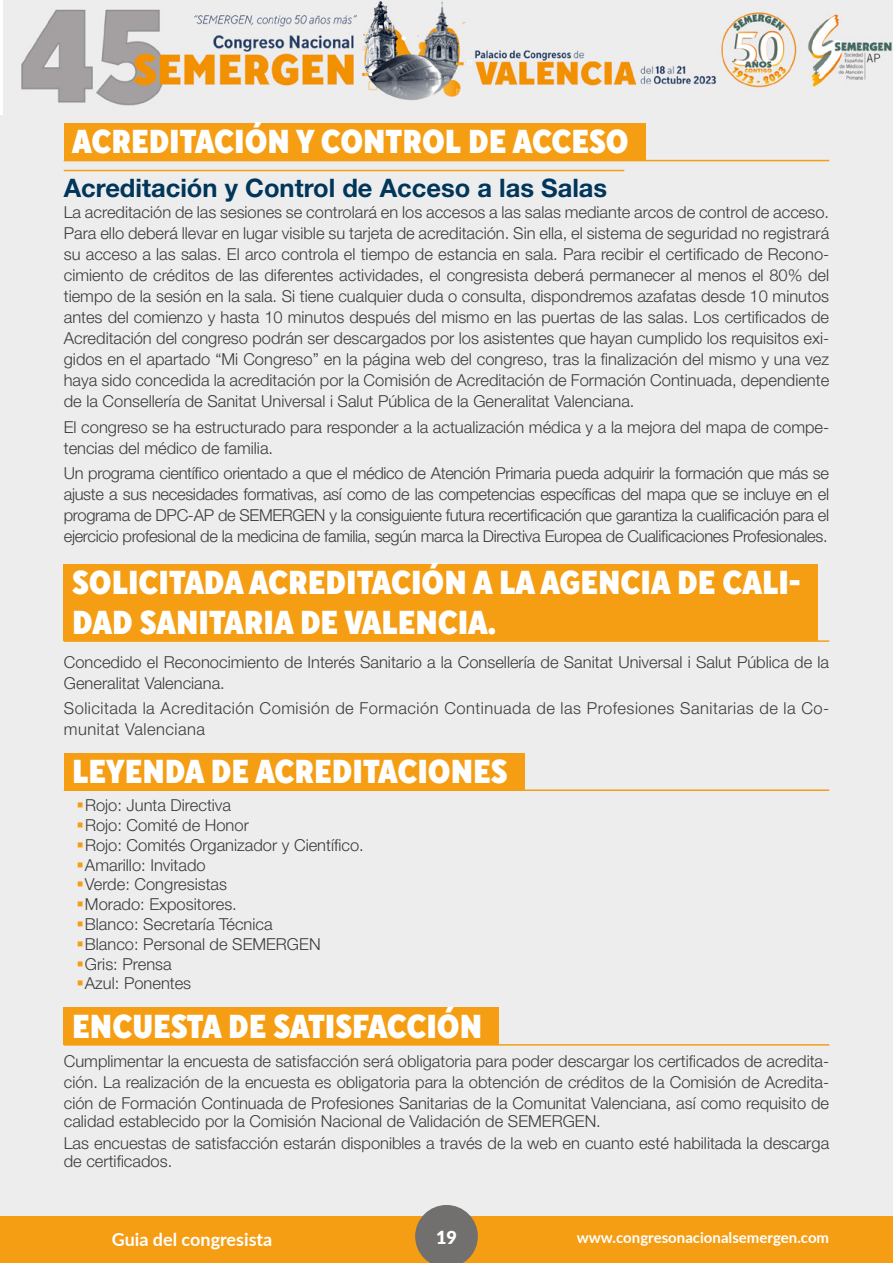
<style>
.page{position:relative;width:893px;height:1263px;background:#fff}
.page>*{position:absolute;margin:0;border:0;box-sizing:border-box;transform-origin:0 0}
.t1{font:900 33px/39.6px "TT Norms Std Cond";color:#fff}
.t2{font:700 25.5px "Helvetica Neue LT Std";color:#00365b}
.t3{font:700 18px "Lato";color:#fff}
.t4{font:900 18px "Lato";color:#fff}
.t5{font:300 16.5px/21px "Helvetica Neue LT Std";color:#3c3c3c;text-align:justify}
.t6{font:300 16.5px/19.8px "Helvetica Neue LT Std";color:#3b3c3c}
.t7{font:300 16.5px/21px "Helvetica Neue LT Std";letter-spacing:.03em;color:#3c3c3c}
.t8{font:700 15px "Lato";color:#fff}
</style>
<div class="page">
<img style="left:3px;top:0;width:890px;height:115px">
<div style="left:0;top:115px;width:893px;height:1148px;background:#ededed"></div>
<div style="left:0;top:1216px;width:893px;height:47px;background:#f59e14"></div>
<svg style="left:415px;top:1205px;width:63px;height:58px"></svg>
<div style="left:64px;top:123px;width:581px;height:38px;background:#f59e14"></div>
<hr style="left:64px;top:160px;width:765px;height:1px;background:#f59e14">
<hr style="left:64px;top:170px;width:560px;height:1px;background:#f59e14">
<div style="left:64px;top:564px;width:754px;height:77px;background:#f59e14"></div>
<hr style="left:64px;top:640px;width:765px;height:2px;background:#f59e14">
<div style="left:64px;top:753px;width:460px;height:37px;background:#f59e14"></div>
<hr style="left:64px;top:789px;width:765px;height:2px;background:#f59e14">
<div style="left:64px;top:1007px;width:435px;height:38px;background:#f59e14"></div>
<hr style="left:64px;top:1044px;width:765px;height:1px;background:#f59e14">
<h1 class="t1" style="left:72px;top:121px;width:558px">ACREDITACIÓN Y CONTROL DE ACCESO</h1>
<h2 class="t2" style="left:64px;top:172px;width:545px">Acreditación y Control de Acceso a las Salas</h2>
<p class="t5" style="left:64px;top:201px;width:767px">La acreditación de las sesiones se controlará en los accesos a las salas mediante arcos de control de acceso.<br>Para ello deberá llevar en lugar visible su tarjeta de acreditación. Sin ella, el sistema de seguridad no registrará su acceso a las salas. El arco controla el tiempo de estancia en sala. Para recibir el certificado de Recono&shy;cimiento de créditos de las diferentes actividades, el congresista deberá permanecer al menos el 80% del tiempo de la sesión en la sala. Si tiene cualquier duda o consulta, dispondremos azafatas desde 10 minutos antes del comienzo y hasta 10 minutos después del mismo en las puertas de las salas. Los certificados de Acreditación del congreso podrán ser descargados por los asistentes que hayan cumplido los requisitos exi&shy;gidos en el apartado “Mi Congreso” en la página web del congreso, tras la finalización del mismo y una vez haya sido concedida la acreditación por la Comisión de Acreditación de Formación Continuada, dependiente de la Consellería de Sanitat Universal i Salut Pública de la Generalitat Valenciana.</p>
<p class="t5" style="left:64px;top:416px;width:767px">El congreso se ha estructurado para responder a la actualización médica y a la mejora del mapa de compe&shy;tencias del médico de familia.</p>
<p class="t5" style="left:64px;top:462px;width:767px">Un programa científico orientado a que el médico de Atención Primaria pueda adquirir la formación que más se ajuste a sus necesidades formativas, así como de las competencias específicas del mapa que se incluye en el programa de DPC-AP de SEMERGEN y la consiguiente futura recertificación que garantiza la cualificación para el ejercicio profesional de la medicina de familia, según marca la Directiva Europea de Cualificaciones Profesionales.</p>
<h1 class="t1" style="left:72px;top:562px;width:730px">SOLICITADA ACREDITACIÓN A LA AGENCIA DE CALI-<br>DAD SANITARIA DE VALENCIA.</h1>
<p class="t5" style="left:64px;top:651px;width:767px">Concedido el Reconocimiento de Interés Sanitario a la Consellería de Sanitat Universal i Salut Pública de la<br>Generalitat Valenciana.</p>
<p class="t7" style="left:64px;top:697px;width:767px">Solicitada la Acreditación Comisión de Formación Continuada de las Profesiones Sanitarias de la Co&shy;munitat Valenciana</p>
<h1 class="t1" style="left:72px;top:751px;width:437px">LEYENDA DE ACREDITACIONES</h1>
<p class="t6" style="left:85px;top:795px;width:280px">Rojo: Junta Directiva<br>Rojo: Comité de Honor<br>Rojo: Comités Organizador y Científico.<br>Amarillo: Invitado<br>Verde: Congresistas<br>Morado: Expositores.<br>Blanco: Secretaría Técnica<br>Blanco: Personal de SEMERGEN<br>Gris: Prensa<br>Azul: Ponentes</p>
<h1 class="t1" style="left:72px;top:1005px;width:411px">ENCUESTA DE SATISFACCIÓN</h1>
<p class="t5" style="left:64px;top:1050px;width:767px">Cumplimentar la encuesta de satisfacción será obligatoria para poder descargar los certificados de acredita&shy;ción. La realización de la encuesta es obligatoria para la obtención de créditos de la Comisión de Acredita&shy;ción de Formación Continuada de Profesiones Sanitarias de la Comunitat Valenciana, así como requisito de</p>
<p class="t5" style="left:64px;top:1109px;width:767px;line-height:22px">calidad establecido por la Comisión Nacional de Validación de SEMERGEN.<br>Las encuestas de satisfacción estarán disponibles a través de la web en cuanto esté habilitada la descarga</p>
<p class="t5" style="left:64px;top:1150px;width:110px">de certificados.</p>
<p class="t3" style="left:112px;top:1226px;width:162px">Guia del congresista</p>
<p class="t4" style="left:436px;top:1223px;width:22px">19</p>
<p class="t8" style="left:577px;top:1227px;width:254px">www.congresonacionalsemergen.com</p>
</div>
